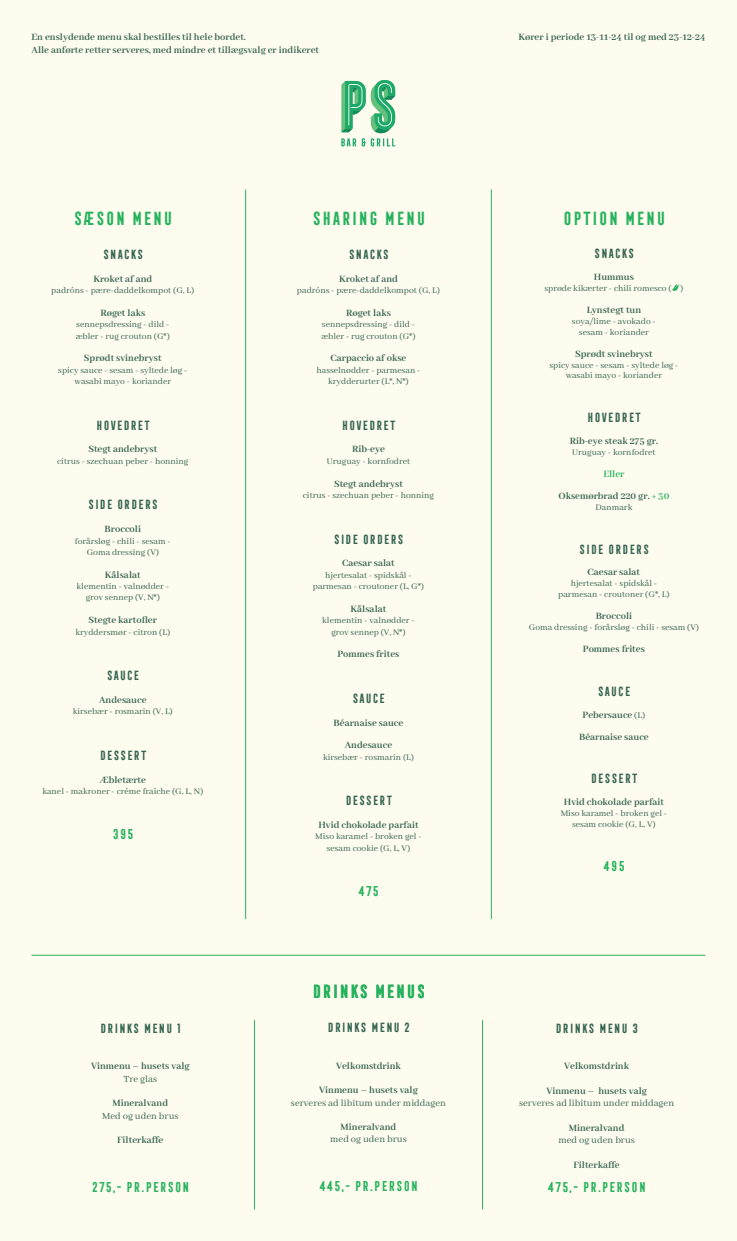
<style>
.page{position:relative;width:737px;height:1241px;background:#fff}
.page>*{position:absolute;margin:0;border:0;box-sizing:border-box;transform-origin:0 0}
.t1{font:700 17.5px "Frontage Condensed";color:#27b35e}
.t2{font:700 13.12px "Frontage Condensed";color:#27b35e}
.t3{font:700 12.25px "Frontage Condensed";color:#366651}
.t4{font:700 10.5px/21.9px "Abhaya Libre";color:#366651;text-align:center}
.t5{font:10.5px "Abhaya Libre";color:#366651}
.t6{font:9.62px/11.4px "Abhaya Libre";color:#366651;text-align:center}
.s1{color:#27b35e}
.s2{font-weight:400;font-size:9.62px}
</style>
<div class="page">
<div style="left:0;top:0;width:737px;height:1240px;background:#fefbef"></div>
<hr style="left:491px;top:189px;width:1px;height:730px;background:#27b35e">
<hr style="left:245px;top:189px;width:1px;height:730px;background:#27b35e">
<hr style="left:31px;top:954px;width:674px;height:1px;background:#27b35e">
<svg style="left:672px;top:284px;width:8px;height:7px"></svg>
<svg style="left:341px;top:80px;width:54px;height:66px"></svg>
<hr style="left:482px;top:1019px;width:1px;height:190px;background:#27b35e">
<hr style="left:254px;top:1019px;width:1px;height:190px;background:#27b35e">
<p class="t4" style="left:32px;top:32px;width:289px;line-height:12.2px;text-align:left">En enslydende menu skal bestilles til hele bordet.<br>Alle anførte retter serveres, med mindre et tillægsvalg er indikeret</p>
<p class="t4" style="left:518px;top:27px;width:188px">Kører i periode 13-11-24 til og med 23-12-24</p>
<h1 class="t1" style="left:73px;top:208px;width:101px">SÆSON MENU</h1>
<p class="t3" style="left:102px;top:247px;width:42px">SNACKS</p>
<p class="t4" style="left:93px;top:268px;width:60px">Kroket af and</p>
<p class="t6" style="left:51px;top:285px;width:144px">padróns - pære-daddelkompot (G, L)</p>
<p class="t4" style="left:100px;top:302px;width:46px">Røget laks</p>
<p class="t6" style="left:76px;top:319px;width:96px;text-align:left">sennepsdressing - dild - æbler - rug crouton (G*)</p>
<p class="t4" style="left:84px;top:348px;width:79px">Sprødt svinebryst</p>
<p class="t6" style="left:58px;top:364px;width:130px">spicy sauce - sesam - syltede løg - wasabi mayo - koriander</p>
<p class="t3" style="left:95px;top:418px;width:56px">HOVEDRET</p>
<p class="t4" style="left:88px;top:439px;width:70px">Stegt andebryst</p>
<p class="t6" style="left:57px;top:455px;width:133px">citrus - szechuan peber - honning</p>
<p class="t3" style="left:87px;top:498px;width:72px">SIDE ORDERS</p>
<p class="t4" style="left:105px;top:518px;width:38px">Broccoli</p>
<p class="t6" style="left:75px;top:535px;width:97px">forårsløg - chili - sesam -<br>Goma dressing (V)</p>
<p class="t4" style="left:105px;top:564px;width:37px">Kålsalat</p>
<p class="t6" style="left:77px;top:581px;width:94px">klementin - valnødder - grov sennep (V, N*)</p>
<p class="t4" style="left:89px;top:609px;width:70px">Stegte kartofler</p>
<p class="t6" style="left:75px;top:626px;width:96px">kryddersmør - citron (L)</p>
<p class="t3" style="left:106px;top:668px;width:35px">SAUCE</p>
<p class="t4" style="left:99px;top:689px;width:49px">Andesauce</p>
<p class="t6" style="left:73px;top:706px;width:101px">kirsebær - rosmarin (V, L)</p>
<p class="t3" style="left:99px;top:748px;width:49px">DESSERT</p>
<p class="t4" style="left:100px;top:768px;width:48px">Æbletærte</p>
<p class="t6" style="left:42px;top:785px;width:162px">kanel - makroner - créme fraîche (G, L, N)</p>
<h2 class="t2" style="left:112px;top:827px;width:24px">395</h2>
<p class="t3" style="left:99px;top:1020px;width:83px">DRINKS MENU 1</p>
<p class="t4" style="left:91px;top:1055px;width:100px">Vinmenu – husets valg</p>
<p class="t5" style="left:123px;top:1072px;width:35px">Tre glas</p>
<p class="t4" style="left:112px;top:1092px;width:57px">Mineralvand</p>
<p class="t5" style="left:102px;top:1109px;width:78px">Med og uden brus</p>
<p class="t4" style="left:117px;top:1129px;width:48px">Filterkaffe</p>
<h2 class="t2" style="left:91px;top:1179px;width:100px">275,- PR.PERSON</h2>
<h1 class="t1" style="left:311px;top:208px;width:116px">SHARING MENU</h1>
<p class="t3" style="left:348px;top:247px;width:42px">SNACKS</p>
<p class="t4" style="left:339px;top:268px;width:60px">Kroket af and</p>
<p class="t6" style="left:297px;top:285px;width:144px">padróns - pære-daddelkompot (G, L)</p>
<p class="t4" style="left:346px;top:302px;width:46px">Røget laks</p>
<p class="t6" style="left:321px;top:319px;width:96px;text-align:left">sennepsdressing - dild - æbler - rug crouton (G*)</p>
<p class="t4" style="left:330px;top:348px;width:77px">Carpaccio af okse</p>
<p class="t6" style="left:316px;top:364px;width:106px">hasselnødder - parmesan - krydderurter (L*, N*)</p>
<p class="t3" style="left:341px;top:418px;width:56px">HOVEDRET</p>
<p class="t4" style="left:352px;top:439px;width:34px">Rib-eye</p>
<p class="t6" style="left:327px;top:455px;width:85px">Uruguay - kornfodret</p>
<p class="t4" style="left:334px;top:473px;width:70px">Stegt andebryst</p>
<p class="t6" style="left:303px;top:490px;width:133px">citrus - szechuan peber - honning</p>
<p class="t3" style="left:333px;top:532px;width:72px">SIDE ORDERS</p>
<p class="t4" style="left:342px;top:552px;width:54px">Caesar salat</p>
<p class="t6" style="left:313px;top:569px;width:113px">hjertesalat - spidskål - parmesan - croutoner (L, G*)</p>
<p class="t4" style="left:350px;top:598px;width:37px">Kålsalat</p>
<p class="t6" style="left:322px;top:615px;width:94px">klementin - valnødder - grov sennep (V, N*)</p>
<p class="t4" style="left:337px;top:643px;width:64px">Pommes frites</p>
<p class="t3" style="left:352px;top:691px;width:35px">SAUCE</p>
<p class="t4" style="left:334px;top:711px;width:71px;line-height:22.8px">Béarnaise sauce<br>Andesauce</p>
<p class="t6" style="left:323px;top:751px;width:92px">kirsebær - rosmarin (L)</p>
<p class="t3" style="left:345px;top:793px;width:49px">DESSERT</p>
<p class="t4" style="left:318px;top:814px;width:102px">Hvid chokolade parfait</p>
<p class="t6" style="left:315px;top:831px;width:108px">Miso karamel - broken gel - sesam cookie (G, L, V)</p>
<h2 class="t2" style="left:358px;top:883px;width:23px">475</h2>
<h1 class="t1" style="left:311px;top:981px;width:116px">DRINKS MENUS</h1>
<p class="t3" style="left:327px;top:1020px;width:85px">DRINKS MENU 2</p>
<p class="t4" style="left:336px;top:1055px;width:66px">Velkomstdrink</p>
<p class="t4" style="left:319px;top:1079px;width:100px">Vinmenu – husets valg</p>
<p class="t5" style="left:291px;top:1096px;width:156px">serveres ad libitum under middagen</p>
<p class="t4" style="left:341px;top:1116px;width:57px">Mineralvand</p>
<p class="t5" style="left:330px;top:1133px;width:78px">med og uden brus</p>
<h2 class="t2" style="left:319px;top:1178px;width:101px">445,- PR.PERSON</h2>
<h1 class="t1" style="left:562px;top:208px;width:105px">OPTION MENU</h1>
<p class="t3" style="left:593px;top:246px;width:42px">SNACKS</p>
<p class="t4" style="left:594px;top:266px;width:41px">Hummus</p>
<p class="t6" style="left:544px;top:283px;width:140px">sprøde kikærter - chili romesco ( )</p>
<p class="t4" style="left:586px;top:299px;width:56px">Lynstegt tun</p>
<p class="t6" style="left:572px;top:316px;width:85px;line-height:10.9px">soya/lime - avokado - sesam - koriander</p>
<p class="t4" style="left:575px;top:343px;width:79px">Sprødt svinebryst</p>
<p class="t6" style="left:549px;top:359px;width:130px;line-height:10.9px">spicy sauce - sesam - syltede løg - wasabi mayo - koriander</p>
<p class="t3" style="left:586px;top:410px;width:56px">HOVEDRET</p>
<p class="t4" style="left:570px;top:430px;width:90px">Rib-eye steak 275 gr.</p>
<p class="t6" style="left:572px;top:447px;width:85px">Uruguay - kornfodret</p>
<p class="t4" style="left:558px;top:463px;width:112px"><span class="s1">Eller<br></span>Oksemørbrad 220 gr. <span class="s1">+ 30</span></p>
<p class="t6" style="left:595px;top:501px;width:38px">Danmark</p>
<p class="t3" style="left:578px;top:542px;width:72px">SIDE ORDERS</p>
<p class="t4" style="left:587px;top:561px;width:54px">Caesar salat</p>
<p class="t6" style="left:558px;top:578px;width:113px;line-height:10.9px">hjertesalat - spidskål - parmesan - croutoner (G*, L)</p>
<p class="t4" style="left:595px;top:605px;width:38px">Broccoli</p>
<p class="t6" style="left:529px;top:622px;width:172px">Goma dressing - forårsløg - chili - sesam (V)</p>
<p class="t4" style="left:583px;top:638px;width:64px">Pommes frites</p>
<p class="t3" style="left:597px;top:684px;width:35px">SAUCE</p>
<p class="t4" style="left:579px;top:704px;width:71px">Pebersauce <span class="s2">(L)<br></span>Béarnaise sauce</p>
<p class="t3" style="left:590px;top:771px;width:49px">DESSERT</p>
<p class="t4" style="left:564px;top:791px;width:102px">Hvid chokolade parfait</p>
<p class="t6" style="left:560px;top:808px;width:108px;line-height:10.9px">Miso karamel - broken gel - sesam cookie (G, L, V)</p>
<h2 class="t2" style="left:603px;top:858px;width:24px">495</h2>
<p class="t3" style="left:555px;top:1020px;width:85px">DRINKS MENU 3</p>
<p class="t4" style="left:564px;top:1055px;width:66px">Velkomstdrink</p>
<p class="t4" style="left:546px;top:1080px;width:102px">Vinmenu – husets valg</p>
<p class="t5" style="left:519px;top:1097px;width:156px">serveres ad libitum under middagen</p>
<p class="t4" style="left:569px;top:1116px;width:57px">Mineralvand</p>
<p class="t5" style="left:558px;top:1133px;width:78px">med og uden brus</p>
<p class="t4" style="left:573px;top:1153px;width:48px">Filterkaffe</p>
<h2 class="t2" style="left:547px;top:1179px;width:100px">475,- PR.PERSON</h2>
</div>
